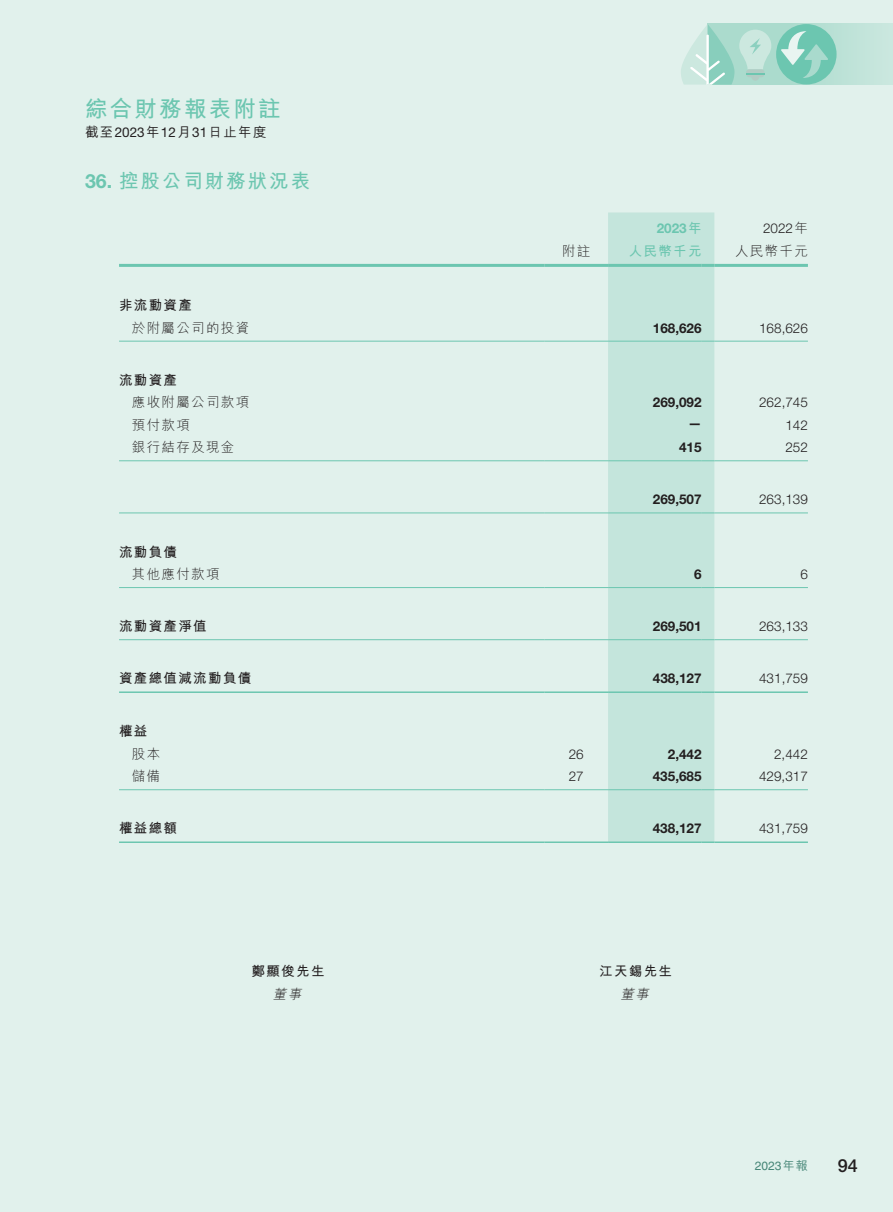
<style>
.page{position:relative;width:893px;height:1212px;background:#e1f1ec}
.page>*{position:absolute;margin:0;border:0;box-sizing:border-box;transform-origin:0 0}
.t1{font:700 22.5px "M Hei HK";letter-spacing:.1em;color:#6cc6b0}
.t2{font:700 19.5px "M Hei HK";letter-spacing:.1em;color:#6cc6b0}
.t3{font:500 18px "Helvetica Neue LT Std";color:#231f20}
.t4{font:300 13.5px "Helvetica Neue LT Std";color:#231f20}
.t5{font:700 13.5px "Helvetica Neue LT Std";color:#231f20}
.t6{font:300 13.5px "M Hei HK";letter-spacing:.1em;color:#231f20}
.t7{font:700 13.5px "M Hei HK";letter-spacing:.1em;color:#231f20}
.t8{font:500 13.5px "M Hei HK";letter-spacing:.1em;color:#231f20}
.t9{font:700 13.5px "Helvetica Neue LT Std";color:#6cc6b0}
.t10{font:700 13.5px "M Hei HK";letter-spacing:.1em;color:#6cc6b0}
.t11{font:italic 300 13.5px "M Hei HK";color:#231f20}
.t12{font:12px "Helvetica LT Std";color:#468677}
.s1{font-family:"Helvetica Neue LT Std";font-weight:400}
.s2{font-family:"Helvetica Neue LT Std"}
.s3{font-family:"M Hei HK"}
.s4{font-family:"M Hei HK";font-weight:500}
</style>
<div class="page">
<svg style="left:771px;top:24px;width:122px;height:61px;background:#bde2d7"></svg>
<div style="left:776px;top:24px;width:60px;height:60px;background:#6cc6b0;border-radius:50%"></div>
<svg style="left:681px;top:24px;width:90px;height:61px;background:#b8e0d4"></svg>
<svg style="left:781px;top:31px;width:47px;height:47px"></svg>
<div style="left:608px;top:212px;width:106px;height:629px;background:#c4e5dc"></div>
<hr style="left:119px;top:341px;width:425px;height:1px;background:#6cc6b0">
<hr style="left:544px;top:341px;width:64px;height:1px;background:#6cc6b0">
<hr style="left:608px;top:341px;width:94px;height:1px;background:#6cc6b0">
<svg style="left:702px;top:341px;width:12px;height:1px"></svg>
<hr style="left:714px;top:341px;width:94px;height:1px;background:#6cc6b0">
<hr style="left:119px;top:460px;width:425px;height:1px;background:#6cc6b0">
<hr style="left:544px;top:460px;width:64px;height:1px;background:#6cc6b0">
<hr style="left:608px;top:460px;width:94px;height:1px;background:#6cc6b0">
<svg style="left:702px;top:460px;width:12px;height:1px"></svg>
<hr style="left:714px;top:460px;width:94px;height:1px;background:#6cc6b0">
<hr style="left:119px;top:512px;width:425px;height:1px;background:#6cc6b0">
<hr style="left:544px;top:512px;width:64px;height:1px;background:#6cc6b0">
<hr style="left:608px;top:512px;width:94px;height:1px;background:#6cc6b0">
<svg style="left:702px;top:512px;width:12px;height:1px"></svg>
<hr style="left:714px;top:512px;width:94px;height:1px;background:#6cc6b0">
<hr style="left:119px;top:587px;width:425px;height:1px;background:#6cc6b0">
<hr style="left:544px;top:587px;width:64px;height:1px;background:#6cc6b0">
<hr style="left:608px;top:587px;width:94px;height:1px;background:#6cc6b0">
<svg style="left:702px;top:587px;width:12px;height:1px"></svg>
<hr style="left:714px;top:587px;width:94px;height:1px;background:#6cc6b0">
<hr style="left:119px;top:639px;width:425px;height:1px;background:#6cc6b0">
<hr style="left:544px;top:639px;width:64px;height:1px;background:#6cc6b0">
<hr style="left:608px;top:639px;width:94px;height:1px;background:#6cc6b0">
<svg style="left:702px;top:639px;width:12px;height:1px"></svg>
<hr style="left:714px;top:639px;width:94px;height:1px;background:#6cc6b0">
<hr style="left:119px;top:789px;width:425px;height:1px;background:#6cc6b0">
<hr style="left:544px;top:789px;width:64px;height:1px;background:#6cc6b0">
<hr style="left:608px;top:789px;width:94px;height:1px;background:#6cc6b0">
<svg style="left:702px;top:789px;width:12px;height:1px"></svg>
<hr style="left:714px;top:789px;width:94px;height:1px;background:#6cc6b0">
<hr style="left:119px;top:691px;width:425px;height:2px;background:#6cc6b0">
<hr style="left:544px;top:691px;width:64px;height:2px;background:#6cc6b0">
<hr style="left:608px;top:691px;width:94px;height:2px;background:#6cc6b0">
<svg style="left:702px;top:691px;width:12px;height:2px"></svg>
<hr style="left:714px;top:691px;width:94px;height:2px;background:#6cc6b0">
<hr style="left:119px;top:841px;width:425px;height:2px;background:#6cc6b0">
<hr style="left:544px;top:841px;width:64px;height:2px;background:#6cc6b0">
<hr style="left:608px;top:841px;width:94px;height:2px;background:#6cc6b0">
<svg style="left:702px;top:841px;width:12px;height:2px"></svg>
<hr style="left:714px;top:841px;width:94px;height:2px;background:#6cc6b0">
<hr style="left:119px;top:264px;width:425px;height:3px;background:#6cc6b0">
<hr style="left:544px;top:264px;width:64px;height:3px;background:#6cc6b0">
<hr style="left:608px;top:264px;width:94px;height:3px;background:#6cc6b0">
<svg style="left:702px;top:264px;width:12px;height:3px"></svg>
<hr style="left:714px;top:264px;width:94px;height:3px;background:#6cc6b0">
<h1 class="t1" style="left:85px;top:92px;width:197px">綜合財務報表附註</h1>
<p class="t8" style="left:85px;top:122px;width:183px">截至<span class="s1">2023</span>年<span class="s1">12</span>月<span class="s1">31</span>日止年度</p>
<h2 class="t2" style="left:85px;top:166px;width:227px"><span class="s2">36.</span> 控股公司財務狀況表</h2>
<p class="t7" style="left:119px;top:295px;width:74px">非流動資產</p>
<p class="t6" style="left:132px;top:321px;width:119px">於附屬公司的投資</p>
<p class="t7" style="left:119px;top:370px;width:60px">流動資產</p>
<p class="t6" style="left:132px;top:395px;width:119px">應收附屬公司款項</p>
<p class="t6" style="left:132px;top:418px;width:60px">預付款項</p>
<p class="t6" style="left:132px;top:440px;width:104px">銀行結存及現金</p>
<p class="t7" style="left:119px;top:542px;width:60px">流動負債</p>
<p class="t6" style="left:132px;top:567px;width:89px">其他應付款項</p>
<p class="t7" style="left:119px;top:616px;width:89px">流動資產淨值</p>
<p class="t7" style="left:119px;top:669px;width:134px">資產總值減流動負債</p>
<p class="t7" style="left:119px;top:721px;width:30px">權益</p>
<p class="t6" style="left:132px;top:747px;width:30px">股本</p>
<p class="t6" style="left:132px;top:769px;width:30px">儲備</p>
<p class="t7" style="left:119px;top:819px;width:60px">權益總額</p>
<p class="t7" style="left:252px;top:961px;width:74px">鄭顯俊先生</p>
<p class="t11" style="left:273px;top:987px;width:33px">董事</p>
<p class="t9" style="left:657px;top:220px;width:46px">2023<span class="s3">年</span></p>
<p class="t4" style="left:763px;top:220px;width:46px">2022<span class="s3">年</span></p>
<p class="t6" style="left:562px;top:244px;width:30px">附註</p>
<p class="t10" style="left:629px;top:241px;width:74px">人民幣千元</p>
<p class="t6" style="left:735px;top:244px;width:74px">人民幣千元</p>
<p class="t5" style="left:653px;top:319px;width:50px">168,626</p>
<p class="t4" style="left:759px;top:320px;width:50px">168,626</p>
<p class="t5" style="left:653px;top:394px;width:50px">269,092</p>
<p class="t4" style="left:759px;top:394px;width:50px">262,745</p>
<p class="t5" style="left:688px;top:415px;width:15px">—</p>
<p class="t4" style="left:785px;top:417px;width:24px">142</p>
<p class="t5" style="left:679px;top:439px;width:24px">415</p>
<p class="t4" style="left:785px;top:439px;width:24px">252</p>
<p class="t5" style="left:653px;top:491px;width:50px">269,507</p>
<p class="t4" style="left:759px;top:491px;width:50px">263,139</p>
<p class="t5" style="left:694px;top:566px;width:9px">6</p>
<p class="t4" style="left:800px;top:566px;width:9px">6</p>
<p class="t5" style="left:653px;top:618px;width:50px">269,501</p>
<p class="t4" style="left:759px;top:618px;width:50px">263,133</p>
<p class="t5" style="left:653px;top:670px;width:50px">438,127</p>
<p class="t4" style="left:759px;top:670px;width:50px">431,759</p>
<p class="t4" style="left:569px;top:746px;width:17px">26</p>
<p class="t5" style="left:668px;top:745px;width:35px">2,442</p>
<p class="t4" style="left:774px;top:746px;width:35px">2,442</p>
<p class="t4" style="left:569px;top:768px;width:17px">27</p>
<p class="t5" style="left:653px;top:768px;width:50px">435,685</p>
<p class="t4" style="left:759px;top:768px;width:50px">429,317</p>
<p class="t5" style="left:653px;top:820px;width:50px">438,127</p>
<p class="t4" style="left:759px;top:820px;width:50px">431,759</p>
<p class="t7" style="left:599px;top:961px;width:74px">江天錫先生</p>
<p class="t11" style="left:620px;top:987px;width:33px">董事</p>
<p class="t12" style="left:755px;top:1159px;width:55px">2023<span class="s4">年報</span></p>
<h3 class="t3" style="left:838px;top:1154px;width:22px">94</h3>
</div>
